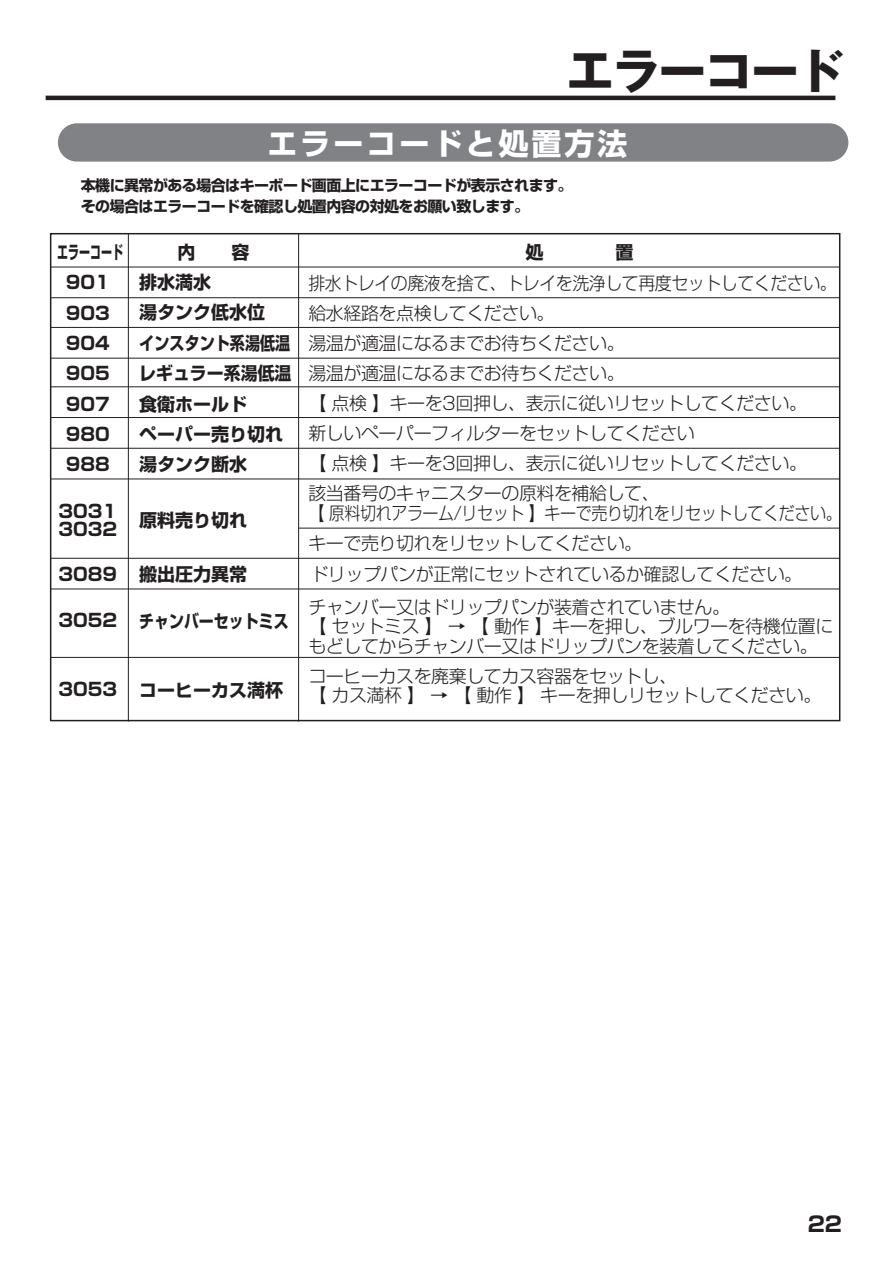
<style>
.page{position:relative;width:893px;height:1263px;background:#fff}
.page>*{position:absolute;margin:0;border:0;box-sizing:border-box;transform-origin:0 0}
.t1{font:700 48px "Gothic MB101 Pro";letter-spacing:-.035em;color:#231f20}
.t2{font:700 30px "Shin Go Pro";letter-spacing:.1em;color:#fff}
.t3{font:700 21px "Shin Go Pro";color:#231f20}
.t4{font:300 18px/30px "Shin Go Pro";letter-spacing:-.025em;color:#231f20;scale:.94 1}
.t5{font:300 18px/19.5px "Shin Go Pro";letter-spacing:-.025em;color:#231f20}
.t6{font:700 18px/30.3px "Shin Go Pro";color:#231f20}
.t7{font:300 18px/30px "Shin Go Pro";letter-spacing:-.025em;color:#231f20;scale:.89 1}
.t8{font:700 18px "Shin Go Pro";color:#231f20;scale:.83 1}
.t9{font:700 18px "Shin Go Pro";color:#231f20;scale:.61 1}
.t10{font:700 15px/21px "Shin Go Pro";letter-spacing:-.035em;color:#231f20}
</style>
<div class="page">
<hr style="left:46px;top:96px;width:789px;height:4px;background:#231f20">
<div style="left:58px;top:123px;width:790px;height:39px;background:#808285;border-radius:19px"></div>
<svg style="left:49px;top:232px;width:792px;height:490px"></svg>
<h1 class="t1" style="left:566px;top:31px;width:281px">エラーコード</h1>
<h2 class="t2" style="left:267px;top:120px;width:361px">エラーコードと処置方法</h2>
<p class="t10" style="left:81px;top:174px;width:493px">本機に異常がある場合はキーボード画面上にエラーコードが表示されます。その場合はエラーコードを確認し処置内容の対処をお願い致します。</p>
<p class="t9" style="left:57px;top:238px;width:110px">エラーコード</p>
<p class="t6" style="left:139px;top:235px;width:154px;text-indent:38px">内　　容<br>排水満水<br>湯タンク低水位<br>インスタント系湯低温レギュラー系湯低温食衛ホールド<br>ペーパー売り切れ湯タンク断水</p>
<p class="t6" style="left:139px;top:503px;width:110px">原料売り切れ</p>
<p class="t6" style="left:66px;top:265px;width:46px;text-align:justify">901<br>903<br>904<br>905<br>907<br>980<br>988</p>
<p class="t6" style="left:58px;top:500px;width:60px;line-height:18px">3031<br>3032</p>
<p class="t6" style="left:58px;top:557px;width:60px">3089</p>
<p class="t6" style="left:139px;top:557px;width:110px">搬出圧力異常</p>
<p class="t6" style="left:58px;top:603px;width:60px">3052</p>
<p class="t8" style="left:139px;top:606px;width:181px">チャンバーセットミス</p>
<p class="t6" style="left:58px;top:672px;width:60px">3053</p>
<p class="t6" style="left:139px;top:673px;width:146px">コーヒーカス満杯</p>
<p class="t4" style="left:308px;top:266px;width:564px">排水トレイの廃液を捨て、トレイを洗浄して再度セットしてください。給水経路を点検してください。<br>湯温が適温になるまでお待ちください。<br>湯温が適温になるまでお待ちください。<br>【 点検 】キーを3回押し、表示に従いリセットしてください。<br>新しいペーパーフィルターをセットしてください<br>【 点検 】キーを3回押し、表示に従いリセットしてください。<br>該当番号のキャニスターの原料を補給して、</p>
<p class="t7" style="left:308px;top:496px;width:601px">【 原料切れアラーム/リセット 】キーで売り切れをリセットしてください。キーで売り切れをリセットしてください。</p>
<p class="t5" style="left:310px;top:563px;width:493px">ドリップパンが正常にセットされているか確認してください。</p>
<p class="t5" style="left:308px;top:595px;width:527px">チャンバー又はドリップパンが装着されていません。<br>【 セットミス 】 → 【 動作 】キーを押し、ブルワーを待機位置にもどしてからチャンバー又はドリップパンを装着してください。</p>
<p class="t5" style="left:308px;top:664px;width:515px">コーヒーカスを廃棄してカス容器をセットし、<br>【 カス満杯 】 → 【 動作 】 キーを押しリセットしてください。</p>
<p class="t3" style="left:808px;top:1207px;width:36px">22</p>
</div>
